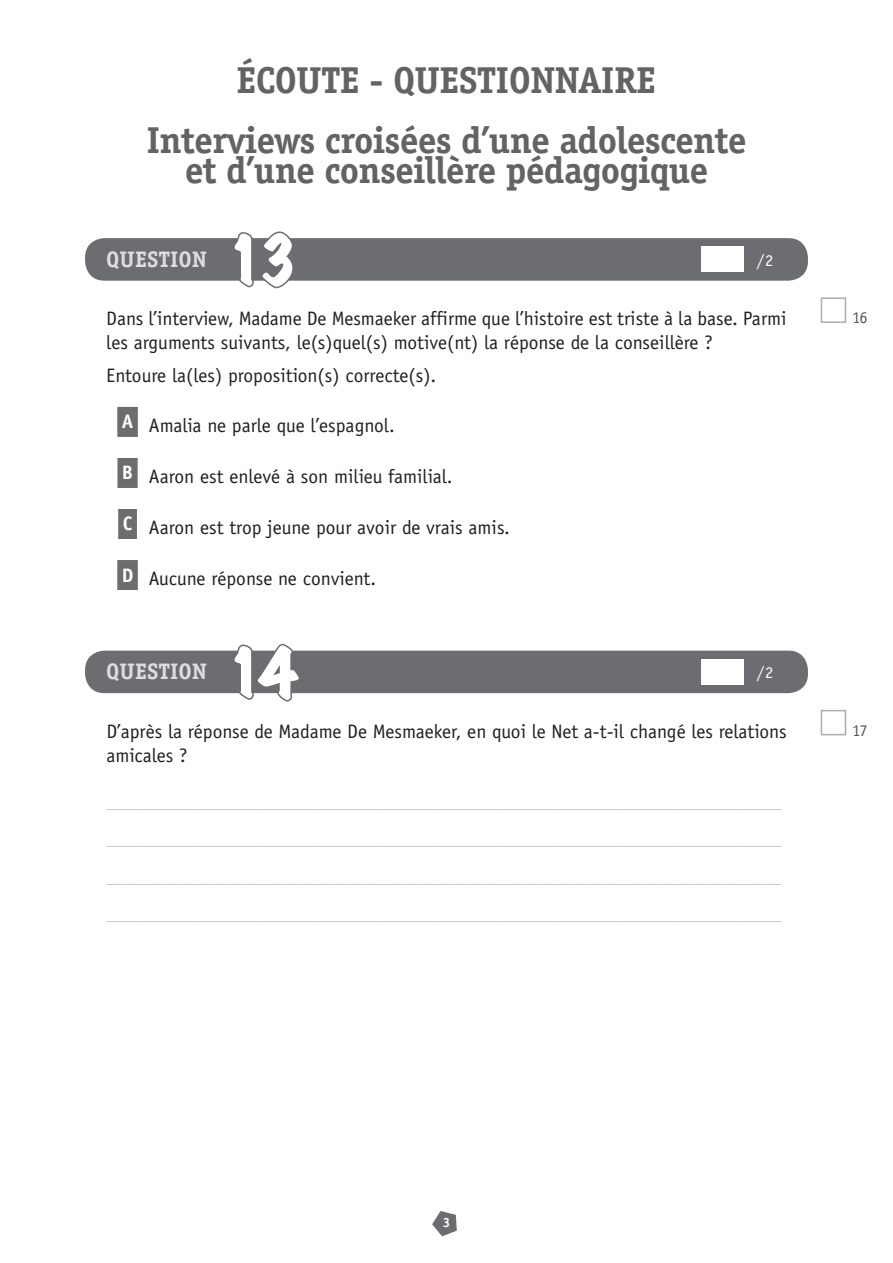
<style>
.page{position:relative;width:893px;height:1263px;background:#fff}
.page>*{position:absolute;margin:0;border:0;box-sizing:border-box;transform-origin:0 0}
.t1{font:expanded 60px "Marker Felt";color:#fff}
.t2{font:700 37.5px/60px "Officina Serif";letter-spacing:-.02em;color:#636366;text-align:center}
.t3{font:700 22.5px "Officina Serif";color:#dcdddf}
.t4{font:19.5px/24px "Officina Sans";color:#231f20}
.t5{font:16.5px "Officina Serif";color:#fff}
.t6{font:16.5px "Officina Serif";color:#57585a}
.t7{font:15px "Officina Sans";color:#bcbdc0}
.t8{font:700 13.5px "Officina Serif";color:#fff}
</style>
<div class="page">
<svg style="left:432px;top:1211px;width:25px;height:25px"></svg>
<div style="left:85px;top:238px;width:723px;height:43px;background:#6c6d70;border-radius:20px"></div>
<svg style="left:231px;top:231px;width:64px;height:58px"></svg>
<div style="left:702px;top:247px;width:42px;height:25px;background:#fff"></div>
<div style="left:117px;top:407px;width:21px;height:30px;background:#6c6d70"></div>
<div style="left:117px;top:458px;width:21px;height:30px;background:#6c6d70"></div>
<div style="left:118px;top:509px;width:19px;height:30px;background:#6c6d70"></div>
<div style="left:117px;top:560px;width:21px;height:30px;background:#6c6d70"></div>
<div style="left:85px;top:651px;width:723px;height:42px;background:#6c6d70;border-radius:20px"></div>
<svg style="left:231px;top:643px;width:71px;height:59px"></svg>
<div style="left:702px;top:659px;width:42px;height:26px;background:#fff"></div>
<div style="left:821px;top:297px;width:25px;height:26px;border:2px solid #adaeb2"></div>
<div style="left:821px;top:710px;width:25px;height:25px;border:2px solid #adaeb2"></div>
<h2 class="t2" style="left:146px;top:50px;width:602px">ÉCOUTE - QUESTIONNAIRE<br>Interviews croisées d’une adolescente</h2>
<h2 class="t2" style="left:185px;top:140px;width:525px">et d’une conseillère pédagogique</h2>
<p class="t3" style="left:106px;top:245px;width:102px">QUESTION</p>
<h1 class="t1" style="left:225px;top:213px;width:74px">13</h1>
<p class="t5" style="left:757px;top:250px;width:18px">/2</p>
<p class="t4" style="left:106px;top:306px;width:682px">Dans l’interview, Madame De Mesmaeker affirme que l’histoire est triste à la base. Parmi les arguments suivants, le(s)quel(s) motive(nt) la réponse de la conseillère ?</p>
<p class="t4" style="left:106px;top:363px;width:332px">Entoure la(les) proposition(s) correcte(s).</p>
<p class="t4" style="left:122px;top:413px;width:274px"><sup>A</sup> Amalia ne parle que l’espagnol.</p>
<p class="t4" style="left:122px;top:464px;width:332px"><sup>B</sup> Aaron est enlevé à son milieu familial.</p>
<p class="t4" style="left:123px;top:515px;width:389px"><sup>C</sup> Aaron est trop jeune pour avoir de vrais amis.</p>
<p class="t4" style="left:122px;top:566px;width:256px"><sup>D</sup> Aucune réponse ne convient.</p>
<p class="t3" style="left:106px;top:657px;width:102px">QUESTION</p>
<h1 class="t1" style="left:225px;top:625px;width:73px">14</h1>
<p class="t5" style="left:757px;top:663px;width:18px">/2</p>
<p class="t4" style="left:106px;top:719px;width:682px">D’après la réponse de Madame De Mesmaeker, en quoi le Net a-t-il changé les relations amicales ?</p>
<p class="t7" style="left:106px;top:794px;width:676px">__________________________________________________________________________________________</p>
<p class="t7" style="left:106px;top:831px;width:676px">__________________________________________________________________________________________</p>
<p class="t7" style="left:106px;top:869px;width:676px">__________________________________________________________________________________________</p>
<p class="t7" style="left:106px;top:906px;width:676px">__________________________________________________________________________________________</p>
<p class="t6" style="left:852px;top:308px;width:17px">16</p>
<p class="t6" style="left:852px;top:721px;width:17px">17</p>
<p class="t8" style="left:443px;top:1214px;width:9px">3</p>
</div>
